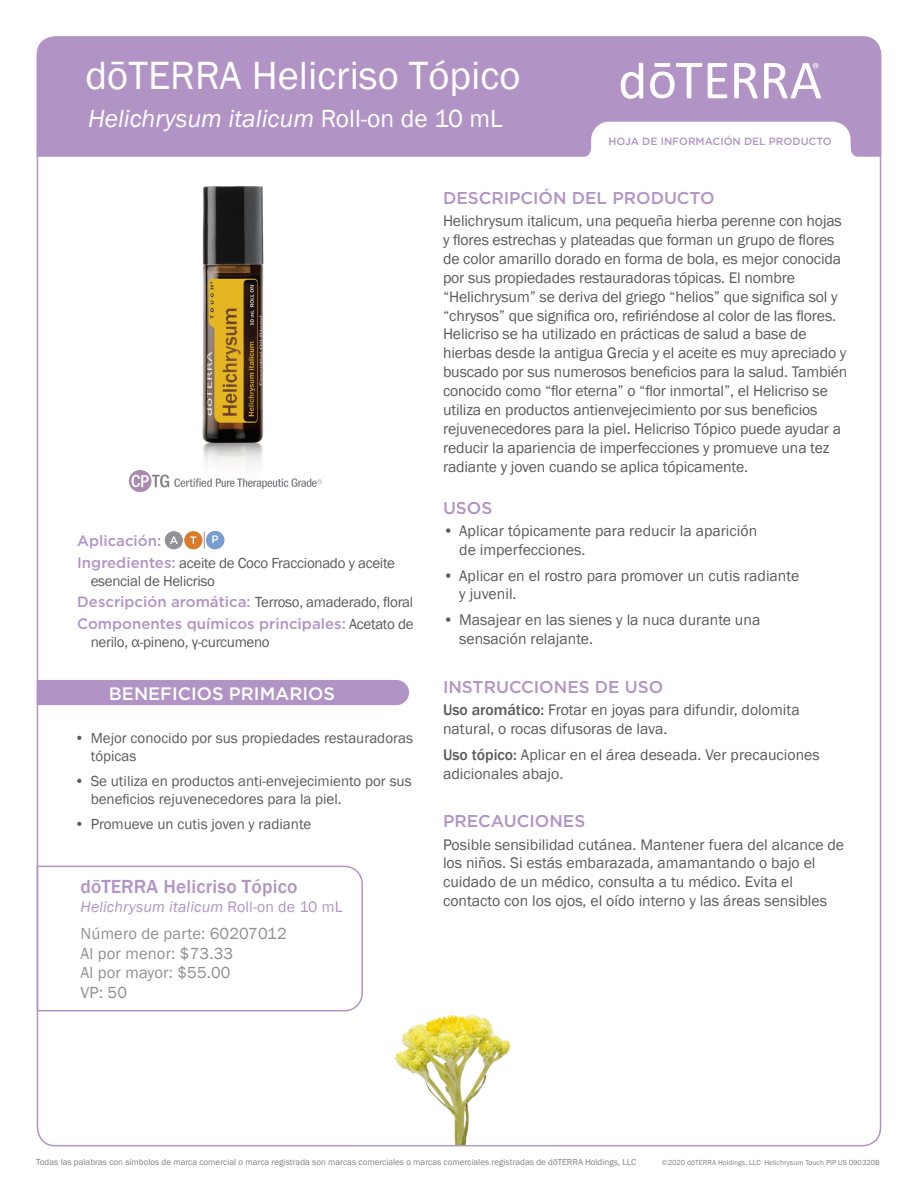
<style>
.page{position:relative;width:918px;height:1188px;background:#fff}
.page>*{position:absolute;margin:0;border:0;box-sizing:border-box;transform-origin:0 0}
.t1{font:40.5px "Franklin Gothic";color:#fff}
.t2{font:italic 25.5px "Franklin Gothic";color:#fff}
.Tag_H1{font:500 19.5px "Franklin Gothic";letter-spacing:.01em;color:#b194c5}
.t3{font:500 18px "Gotham";color:#fff}
.Purple_Headers{font:500 17.1px "Gotham";color:#b194c5}
.Tag_details{font:16.5px "Franklin Gothic";letter-spacing:.01em;color:#8d8f92}
.Body{font:15.75px/18.9px "Franklin Gothic";letter-spacing:-.01em;color:#5a5a5d}
.Directions_Bold_Attr{font:15.75px/18.9px "Franklin Gothic";color:#5a5a5d}
.Tag_H2{font:italic 15.75px "Franklin Gothic";letter-spacing:.01em;color:#b194c5}
.Oil_Attribute_Panel{font:15px/18px "Franklin Gothic";letter-spacing:-.02em;color:#5a5a5d}
.Oil_Attribute_Panel-2{font:15px/18px "Franklin Gothic";color:#5a5a5d}
.Oil_Attribute_Panel-3{font:500 15px "Gotham";color:#b194c5}
.Table_names{font:500 10.8px "Gotham";color:#fff}
.t4{font:500 10.5px "Gotham";color:#b194c5}
.t5{font:9px "Franklin Gothic";color:#808285}
.t6{font:7.5px "Franklin Gothic";color:#808285}
.s1{font-style:normal}
.s2{font-family:"Gotham";font-weight:500;color:#b194c5}
.s3{font-weight:500}
</style>
<div class="page">
<div style="left:37px;top:36px;width:844px;height:121px;background:#b194c5"></div>
<svg style="left:734px;top:63px;width:24px;height:35px"></svg>
<svg style="left:708px;top:63px;width:19px;height:35px"></svg>
<svg style="left:650px;top:63px;width:52px;height:35px"></svg>
<svg style="left:621px;top:63px;width:22px;height:36px"></svg>
<svg style="left:764px;top:63px;width:57px;height:35px"></svg>
<svg style="left:581px;top:122px;width:280px;height:35px"></svg>
<img style="left:394px;top:1014px;width:117px;height:130px">
<div style="left:165px;top:531px;width:18px;height:18px;background:#919295;border-radius:50%"></div>
<div style="left:37px;top:680px;width:372px;height:25px;background:#b194c5"></div>
<svg style="left:36px;top:865px;width:327px;height:147px"></svg>
<svg style="left:129px;top:470px;width:193px;height:22px"></svg>
<img style="left:170px;top:186px;width:117px;height:364px">
<div style="left:206px;top:531px;width:18px;height:18px;background:#799cd1;border-radius:50%"></div>
<p class="t1" style="left:85px;top:50px;width:436px">dōTERRA Helicriso Tópico</p>
<p class="t2" style="left:88px;top:103px;width:416px">Helichrysum italicum <span class="s1">Roll-on de 10 mL</span></p>
<p class="t4" style="left:609px;top:134px;width:225px">HOJA DE INFORMACIÓN DEL PRODUCTO</p>
<p class="Oil_Attribute_Panel-3" style="left:77px;top:531px;width:86px">Aplicación:</p>
<p class="Oil_Attribute_Panel" style="left:91px;top:554px;width:306px;text-indent:-14px"><span class="s2">Ingredientes:</span> aceite de Coco Fraccionado y aceite esencial de Helicriso</p>
<p class="Oil_Attribute_Panel" style="left:77px;top:593px;width:338px"><span class="s2">Descripción aromática:</span> Terroso, amaderado, floral</p>
<p class="Oil_Attribute_Panel" style="left:91px;top:615px;width:324px;text-indent:-14px"><span class="s2">Componentes químicos principales:</span> Acetato de nerilo, α-pineno, γ-curcumeno</p>
<p class="t3" style="left:109px;top:682px;width:228px">BENEFICIOS PRIMARIOS</p>
<p class="Oil_Attribute_Panel-2" style="left:91px;top:730px;width:324px;text-indent:-16px">• Mejor conocido por sus propiedades restauradoras tópicas</p>
<p class="Oil_Attribute_Panel-2" style="left:91px;top:772px;width:323px;text-indent:-16px">• Se utiliza en productos anti-envejecimiento por sus beneficios rejuvenecedores para la piel.</p>
<p class="Oil_Attribute_Panel-2" style="left:75px;top:815px;width:238px">• Promueve un cutis joven y radiante</p>
<p class="Table_names" style="left:212px;top:533px;width:9px">P</p>
<p class="Tag_H1" style="left:81px;top:874px;width:218px">dōTERRA Helicriso Tópico</p>
<p class="Tag_H2" style="left:81px;top:897px;width:263px">Helichrysum italicum <span class="s1">Roll-on de 10 mL</span></p>
<p class="Tag_details" style="left:81px;top:923px;width:208px">Número de parte: 60207012</p>
<p class="Tag_details" style="left:81px;top:943px;width:154px">Al por menor: $73.33</p>
<p class="Tag_details" style="left:81px;top:963px;width:152px">Al por mayor: $55.00</p>
<p class="Tag_details" style="left:81px;top:982px;width:48px">VP: 50</p>
<p class="Purple_Headers" style="left:443px;top:187px;width:273px">DESCRIPCIÓN DEL PRODUCTO</p>
<p class="Body" style="left:443px;top:212px;width:406px">Helichrysum italicum, una pequeña hierba perenne con hojas y flores estrechas y plateadas que forman un grupo de flores de color amarillo dorado en forma de bola, es mejor conocida por sus propiedades restauradoras tópicas. El nombre “Helichrysum” se deriva del griego “helios” que significa sol y “chrysos” que significa oro, refiriéndose al color de las flores.<br>Helicriso se ha utilizado en prácticas de salud a base de hierbas desde la antigua Grecia y el aceite es muy apreciado y buscado por sus numerosos beneficios para la salud. También conocido como “flor eterna” o “flor inmortal”, el Helicriso se utiliza en productos antienvejecimiento por sus beneficios rejuvenecedores para la piel. Helicriso Tópico puede ayudar a reducir la apariencia de imperfecciones y promueve una tez radiante y joven cuando se aplica tópicamente.</p>
<p class="Purple_Headers" style="left:443px;top:497px;width:51px">USOS</p>
<p class="Body" style="left:459px;top:522px;width:300px;text-indent:-16px">• Aplicar tópicamente para reducir la aparición de imperfecciones.</p>
<p class="Body" style="left:459px;top:566px;width:342px;text-indent:-16px">• Aplicar en el rostro para promover un cutis radiante y juvenil.</p>
<p class="Body" style="left:459px;top:611px;width:303px;text-indent:-16px">• Masajear en las sienes y la nuca durante una sensación relajante.</p>
<p class="Purple_Headers" style="left:443px;top:676px;width:222px">INSTRUCCIONES DE USO</p>
<p class="Directions_Bold_Attr" style="left:443px;top:701px;width:358px"><span class="s3">Uso aromático:</span> Frotar en joyas para difundir, dolomita natural, o rocas difusoras de lava.</p>
<p class="Directions_Bold_Attr" style="left:443px;top:745px;width:378px"><span class="s3">Uso tópico:</span> Aplicar en el área deseada. Ver precauciones adicionales abajo.</p>
<p class="Purple_Headers" style="left:443px;top:810px;width:144px">PRECAUCIONES</p>
<p class="Body" style="left:443px;top:835px;width:403px">Posible sensibilidad cutánea. Mantener fuera del alcance de los niños. Si estás embarazada, amamantando o bajo el cuidado de un médico, consulta a tu médico. Evita el contacto con los ojos, el oído interno y las áreas sensibles</p>
<p class="t5" style="left:36px;top:1156px;width:602px">Todas las palabras con símbolos de marca comercial o marca registrada son marcas comerciales o marcas comerciales registradas de dōTERRA Holdings, LLC</p>
<p class="t6" style="left:662px;top:1158px;width:219px">©2020 dōTERRA Holdings, LLC Helichrysum Touch PIP US 090320B</p>
</div>
